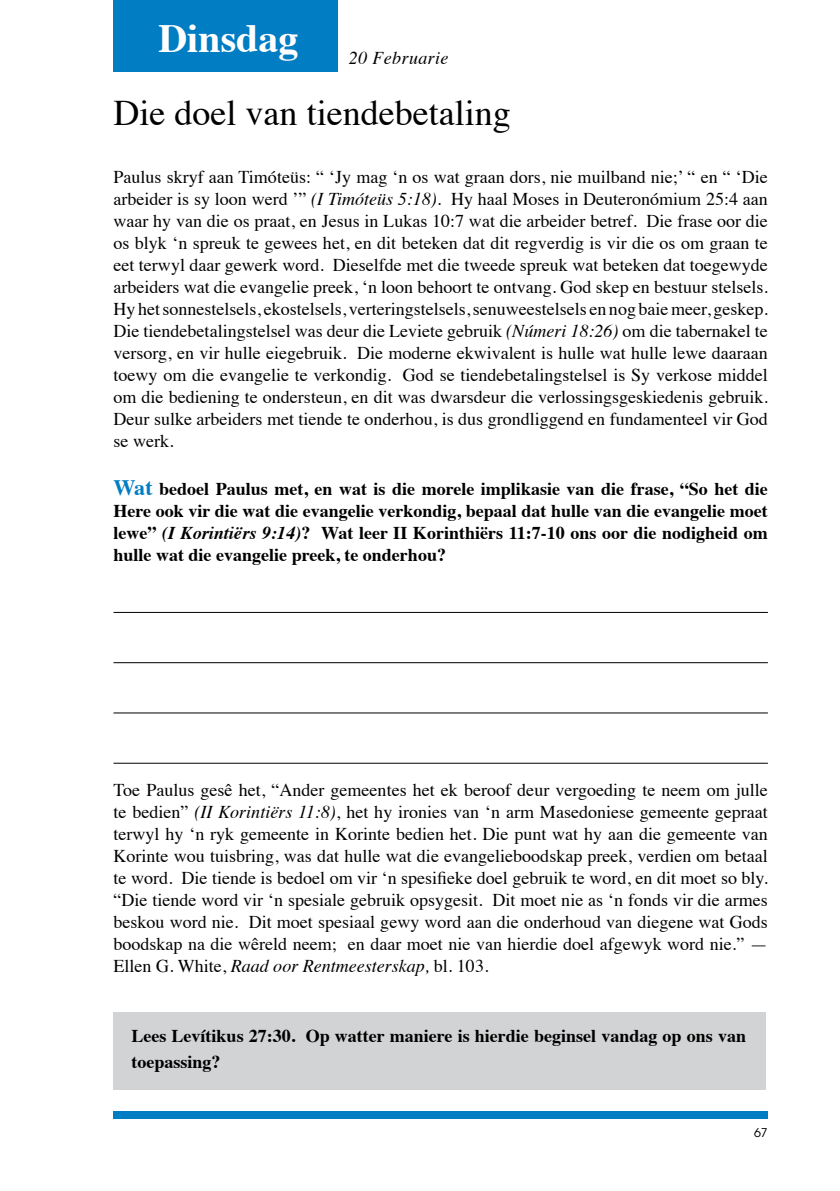
<style>
.page{position:relative;width:840px;height:1191px;background:#fff}
.page>*{position:absolute;margin:0;border:0;box-sizing:border-box;transform-origin:0 0}
.t1{font:700 40px "Times";color:#fff}
.t2{font:36px "Times";color:#000}
.t3{font:18px/22px "Times";color:#000;text-align:justify}
.t4{font:700 18px/22px "Times";color:#000;text-align:justify}
.t5{font:italic 18px "Times";letter-spacing:.02em;color:#000}
.t6{font:12px "ITC Avant Garde Std";color:#000}
.s1{font-style:italic}
.s2{font-size:22px;color:#007dc3}
</style>
<div class="page">
<div style="left:113px;top:1111px;width:654px;height:8px;background:#007dc3"></div>
<div style="left:113px;top:1012px;width:652px;height:78px;background:#d1d3d4"></div>
<div style="left:113px;top:0;width:225px;height:71px;background:#007dc3"></div>
<hr style="left:113px;top:662px;width:654px;height:1px;background:#000">
<hr style="left:113px;top:712px;width:654px;height:1px;background:#000">
<hr style="left:113px;top:762px;width:654px;height:1px;background:#000">
<hr style="left:113px;top:612px;width:654px;height:1px;background:#000">
<h1 class="t1" style="left:158px;top:0;width:142px">Dinsdag</h1>
<p class="t5" style="left:349px;top:42px;width:101px">20 Februarie</p>
<h2 class="t2" style="left:113px;top:80px;width:398px">Die doel van tiendebetaling</h2>
<p class="t3" style="left:113px;top:165px;width:655px">Paulus skryf aan Timóteüs: “ ‘Jy mag ‘n os wat graan dors, nie muilband nie;’ “ en “ ‘Die arbeider is sy loon werd ’” <span class="s1">(I Timóteüs 5:18).</span> Hy haal Moses in Deuteronómium 25:4 aan waar hy van die os praat, en Jesus in Lukas 10:7 wat die arbeider betref. Die frase oor die os blyk ‘n spreuk te gewees het, en dit beteken dat dit regverdig is vir die os om graan te eet terwyl daar gewerk word. Dieselfde met die tweede spreuk wat beteken dat toegewyde arbeiders wat die evangelie preek, ‘n loon behoort te ontvang. God skep en bestuur stelsels.<br>Hy het sonnestelsels, ekostelsels, verteringstelsels, senuweestelsels en nog baie meer, geskep.<br>Die tiendebetalingstelsel was deur die Leviete gebruik <span class="s1">(Númeri 18:26)</span> om die tabernakel te versorg, en vir hulle eiegebruik. Die moderne ekwivalent is hulle wat hulle lewe daaraan toewy om die evangelie te verkondig. God se tiendebetalingstelsel is Sy verkose middel om die bediening te ondersteun, en dit was dwarsdeur die verlossingsgeskiedenis gebruik.<br>Deur sulke arbeiders met tiende te onderhou, is dus grondliggend en fundamenteel vir God se werk.</p>
<p class="t4" style="left:113px;top:476px;width:655px"><span class="s2">Wat</span> bedoel Paulus met, en wat is die morele implikasie van die frase, “So het die Here ook vir die wat die evangelie verkondig, bepaal dat hulle van die evangelie moet lewe” <span class="s1">(I Korintiërs 9:14)</span>? Wat leer II Korinthiërs 11:7-10 ons oor die nodigheid om hulle wat die evangelie preek, te onderhou?</p>
<p class="t3" style="left:113px;top:777px;width:655px">Toe Paulus gesê het, “Ander gemeentes het ek beroof deur vergoeding te neem om julle te bedien” <span class="s1">(II Korintiërs 11:8)</span>, het hy ironies van ‘n arm Masedoniese gemeente gepraat terwyl hy ‘n ryk gemeente in Korinte bedien het. Die punt wat hy aan die gemeente van Korinte wou tuisbring, was dat hulle wat die evangelieboodskap preek, verdien om betaal te word. Die tiende is bedoel om vir ‘n spesifieke doel gebruik te word, en dit moet so bly. “Die tiende word vir ‘n spesiale gebruik opsygesit. Dit moet nie as ‘n fonds vir die armes beskou word nie. Dit moet spesiaal gewy word aan die onderhoud van diegene wat Gods boodskap na die wêreld neem; en daar moet nie van hierdie doel afgewyk word nie.” — Ellen G. White, <span class="s1">Raad oor Rentmeesterskap,</span> bl. 103.</p>
<p class="t4" style="left:131px;top:1021px;width:615px;line-height:26px">Lees Levítikus 27:30. Op watter maniere is hierdie beginsel vandag op ons van toepassing?</p>
<p class="t6" style="left:753px;top:1125px;width:15px">67</p>
</div>
